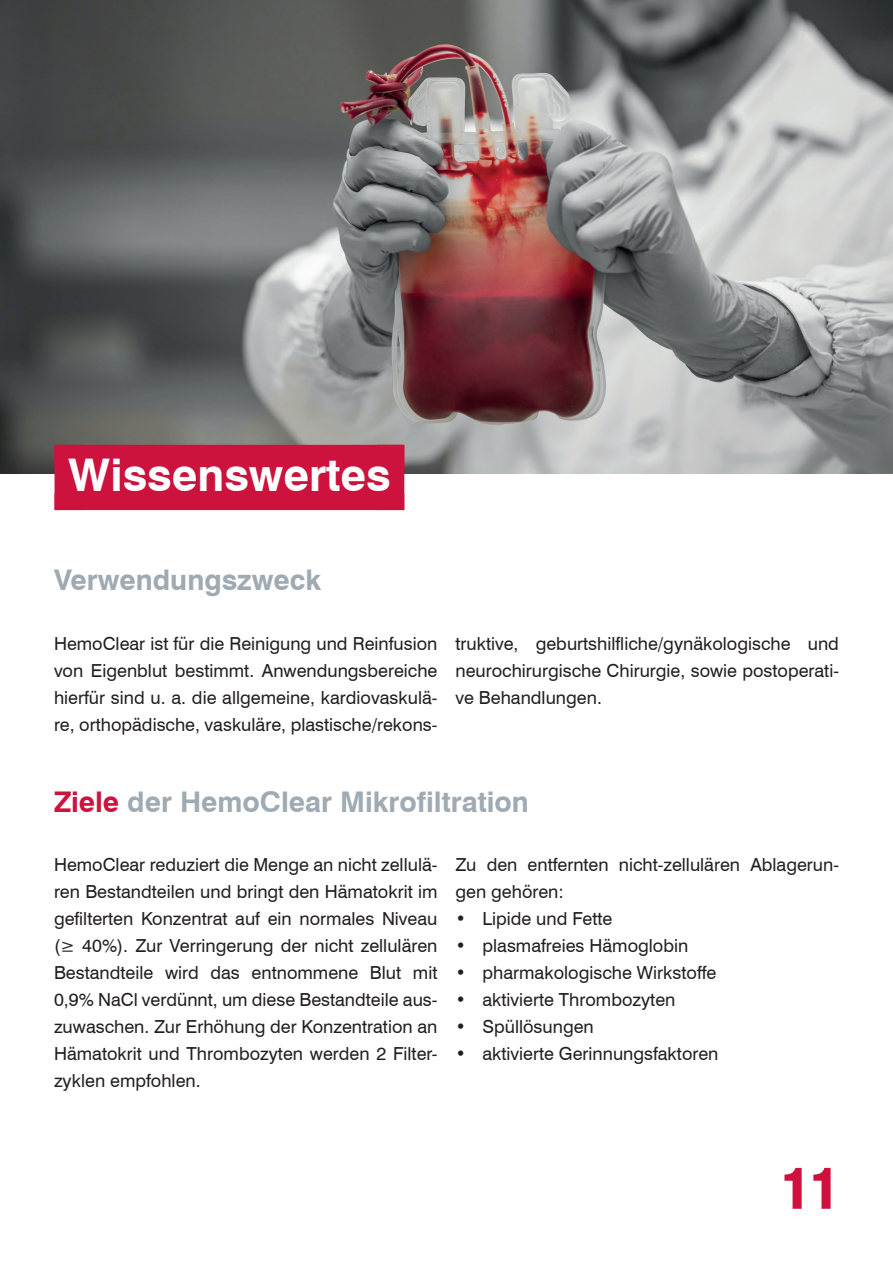
<style>
.page{position:relative;width:893px;height:1263px;background:#fff}
.page>*{position:absolute;margin:0;border:0;box-sizing:border-box;transform-origin:0 0}
.t1{font:900 condensed 54px "Swiss 721 BT";color:#cd123d}
.t2{font:700 45px "Swiss 721 BT";color:#fff}
.t3{font:700 28.5px "Swiss 721 BT";color:#9faab2}
.t4{font:18px/27px "Swiss 721 BT";color:#231f20;text-align:justify}
.s1{color:#cd123d}
</style>
<div class="page">
<img style="left:0;top:0;width:893px;height:474px">
<div style="left:68px;top:457px;width:323px;height:45px;background:#cd123d"></div>
<div style="left:55px;top:445px;width:27px;height:65px;background:#cd123d"></div>
<div style="left:377px;top:445px;width:27px;height:65px;background:#cd123d"></div>
<div style="left:55px;top:445px;width:349px;height:24px;background:#cd123d"></div>
<div style="left:55px;top:494px;width:349px;height:16px;background:#cd123d"></div>
<h2 class="t2" style="left:68px;top:448px;width:324px">Wissenswertes</h2>
<h3 class="t3" style="left:54px;top:563px;width:269px">Verwendungszweck</h3>
<p class="t4" style="left:54px;top:630px;width:385px">HemoClear ist für die Reinigung und Reinfusion von Eigenblut bestimmt. Anwendungsbereiche hierfür sind u. a. die allgemeine, kardiovaskulä&shy;re, orthopädische, vaskuläre, plastische/rekons-</p>
<p class="t4" style="left:455px;top:630px;width:385px">truktive, geburtshilfliche/gynäkologische und neurochirurgische Chirurgie, sowie postoperati&shy;ve Behandlungen.</p>
<h3 class="t3" style="left:54px;top:784px;width:476px"><span class="s1">Ziele</span> der HemoClear Mikrofiltration</h3>
<p class="t4" style="left:54px;top:851px;width:385px">HemoClear reduziert die Menge an nicht zellulä&shy;ren Bestandteilen und bringt den Hämatokrit im gefilterten Konzentrat auf ein normales Niveau (≥ 40%). Zur Verringerung der nicht zellulären Bestandteile wird das entnommene Blut mit 0,9% NaCl verdünnt, um diese Bestandteile aus&shy;zuwaschen. Zur Erhöhung der Konzentration an Hämatokrit und Thrombozyten werden 2 Filter&shy;zyklen empfohlen.</p>
<p class="t4" style="left:455px;top:851px;width:385px">Zu den entfernten nicht-zellulären Ablagerun&shy;gen gehören:</p>
<p class="t4" style="left:455px;top:905px;width:158px">• Lipide und Fette</p>
<p class="t4" style="left:455px;top:932px;width:234px">• plasmafreies Hämoglobin</p>
<p class="t4" style="left:455px;top:959px;width:262px">• pharmakologische Wirkstoffe</p>
<p class="t4" style="left:455px;top:986px;width:221px">• aktivierte Thrombozyten</p>
<p class="t4" style="left:455px;top:1013px;width:140px">• Spüllösungen</p>
<p class="t4" style="left:455px;top:1040px;width:265px">• aktivierte Gerinnungsfaktoren</p>
<h1 class="t1" style="left:781px;top:1157px;width:59px">11</h1>
</div>
